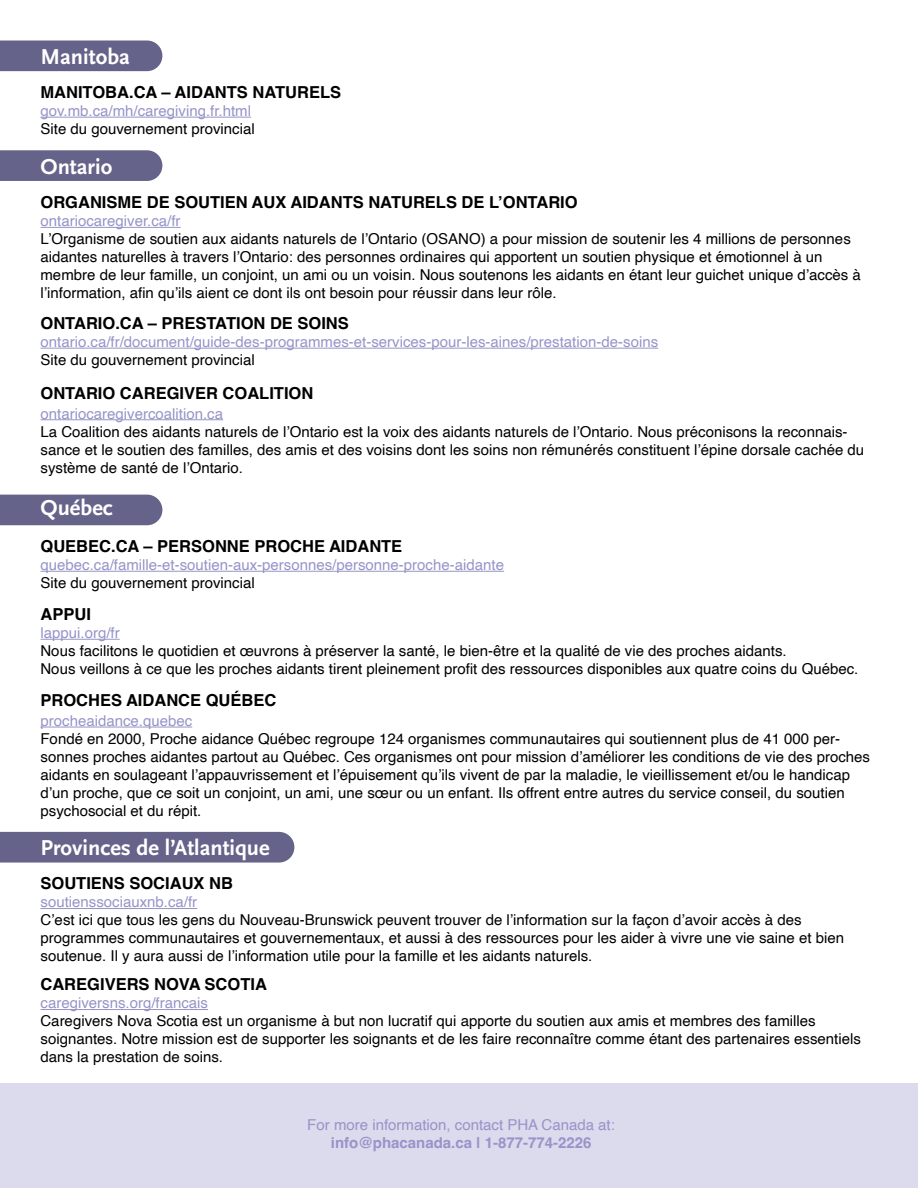
<style>
.page{position:relative;width:918px;height:1188px;background:#fff}
.page>*{position:absolute;margin:0;border:0;box-sizing:border-box;transform-origin:0 0}
.t1{font:700 22.5px "Scala Sans Pro";color:#fff}
.t2{font:700 16.5px "Helvetica";color:#000}
.t3{font:15px/18px "Helvetica";color:#000}
.t4{font:15px "Helvetica";color:#9694c8}
.t5{font:700 15px "Helvetica";color:#9694c8}
</style>
<div class="page">
<div style="left:0;top:1083px;width:918px;height:105px;background:#dcdaed"></div>
<div style="left:0;top:40px;width:162px;height:31px;background:#66638a"></div>
<div style="left:0;top:150px;width:162px;height:31px;background:#66638a"></div>
<div style="left:0;top:495px;width:162px;height:30px;background:#66638a"></div>
<div style="left:0;top:832px;width:294px;height:31px;background:#66638a"></div>
<hr style="left:40px;top:117px;width:211px;height:1px;background:#9694c8">
<hr style="left:40px;top:227px;width:141px;height:1px;background:#9694c8">
<hr style="left:40px;top:348px;width:618px;height:1px;background:#9694c8">
<hr style="left:40px;top:419px;width:183px;height:1px;background:#9694c8">
<hr style="left:40px;top:571px;width:464px;height:1px;background:#9694c8">
<hr style="left:40px;top:639px;width:80px;height:1px;background:#9694c8">
<hr style="left:40px;top:727px;width:152px;height:1px;background:#9694c8">
<hr style="left:40px;top:908px;width:157px;height:1px;background:#9694c8">
<hr style="left:40px;top:1009px;width:168px;height:1px;background:#9694c8">
<h1 class="t1" style="left:40px;top:44px;width:91px">Manitoba</h1>
<p class="t2" style="left:40px;top:82px;width:302px">MANITOBA.CA – AIDANTS NATURELS</p>
<p class="t4" style="left:40px;top:99px;width:212px">gov.mb.ca/mh/caregiving.fr.html</p>
<p class="t3" style="left:40px;top:120px;width:216px">Site du gouvernement provincial</p>
<h1 class="t1" style="left:40px;top:154px;width:73px">Ontario</h1>
<p class="t2" style="left:40px;top:192px;width:539px">ORGANISME DE SOUTIEN AUX AIDANTS NATURELS DE L’ONTARIO</p>
<p class="t4" style="left:40px;top:209px;width:142px">ontariocaregiver.ca/fr</p>
<p class="t3" style="left:40px;top:230px;width:822px">L’Organisme de soutien aux aidants naturels de l’Ontario (OSANO) a pour mission de soutenir les 4 millions de personnes aidantes naturelles à travers l’Ontario: des personnes ordinaires qui apportent un soutien physique et émotionnel à un membre de leur famille, un conjoint, un ami ou un voisin. Nous soutenons les aidants en étant leur guichet unique d’accès à l’information, afin qu’ils aient ce dont ils ont besoin pour réussir dans leur rôle.</p>
<p class="t2" style="left:40px;top:313px;width:310px">ONTARIO.CA – PRESTATION DE SOINS</p>
<p class="t4" style="left:40px;top:330px;width:619px">ontario.ca/fr/document/guide-des-programmes-et-services-pour-les-aines/prestation-de-soins</p>
<p class="t3" style="left:40px;top:351px;width:216px">Site du gouvernement provincial</p>
<p class="t2" style="left:40px;top:383px;width:274px">ONTARIO CAREGIVER COALITION</p>
<p class="t4" style="left:40px;top:402px;width:184px">ontariocaregivercoalition.ca</p>
<p class="t3" style="left:40px;top:423px;width:825px">La Coalition des aidants naturels de l’Ontario est la voix des aidants naturels de l’Ontario. Nous préconisons la reconnais&shy;sance et le soutien des familles, des amis et des voisins dont les soins non rémunérés constituent l’épine dorsale cachée du système de santé de l’Ontario.</p>
<h1 class="t1" style="left:40px;top:495px;width:74px">Québec</h1>
<p class="t2" style="left:40px;top:536px;width:363px">QUEBEC.CA – PERSONNE PROCHE AIDANTE</p>
<p class="t4" style="left:40px;top:553px;width:465px">quebec.ca/famille-et-soutien-aux-personnes/personne-proche-aidante</p>
<p class="t3" style="left:40px;top:574px;width:216px">Site du gouvernement provincial</p>
<p class="t2" style="left:40px;top:604px;width:52px">APPUI</p>
<p class="t4" style="left:40px;top:621px;width:81px">lappui.org/fr</p>
<p class="t3" style="left:40px;top:642px;width:819px">Nous facilitons le quotidien et œuvrons à préserver la santé, le bien-être et la qualité de vie des proches aidants.<br>Nous veillons à ce que les proches aidants tirent pleinement profit des ressources disponibles aux quatre coins du Québec.</p>
<p class="t2" style="left:40px;top:690px;width:237px">PROCHES AIDANCE QUÉBEC</p>
<p class="t4" style="left:40px;top:709px;width:153px">procheaidance.quebec</p>
<p class="t3" style="left:40px;top:730px;width:831px">Fondé en 2000, Proche aidance Québec regroupe 124 organismes communautaires qui soutiennent plus de 41 000 per&shy;sonnes proches aidantes partout au Québec. Ces organismes ont pour mission d’améliorer les conditions de vie des proches aidants en soulageant l’appauvrissement et l’épuisement qu’ils vivent de par la maladie, le vieillissement et/ou le handicap d’un proche, que ce soit un conjoint, un ami, une sœur ou un enfant. Ils offrent entre autres du service conseil, du soutien psychosocial et du répit.</p>
<h1 class="t1" style="left:40px;top:835px;width:231px">Provinces de l’Atlantique</h1>
<p class="t2" style="left:40px;top:874px;width:194px">SOUTIENS SOCIAUX NB</p>
<p class="t4" style="left:40px;top:891px;width:158px">soutienssociauxnb.ca/fr</p>
<p class="t3" style="left:40px;top:912px;width:805px">C’est ici que tous les gens du Nouveau-Brunswick peuvent trouver de l’information sur la façon d’avoir accès à des programmes communautaires et gouvernementaux, et aussi à des ressources pour les aider à vivre une vie saine et bien soutenue. Il y aura aussi de l’information utile pour la famille et les aidants naturels.</p>
<p class="t2" style="left:40px;top:975px;width:228px">CAREGIVERS NOVA SCOTIA</p>
<p class="t4" style="left:40px;top:992px;width:169px">caregiversns.org/francais</p>
<p class="t3" style="left:40px;top:1013px;width:822px">Caregivers Nova Scotia est un organisme à but non lucratif qui apporte du soutien aux amis et membres des familles soignantes. Notre mission est de supporter les soignants et de les faire reconnaître comme étant des partenaires essentiels dans la prestation de soins.</p>
<p class="t4" style="left:307px;top:1113px;width:309px">For more information, contact PHA Canada at:</p>
<p class="t5" style="left:331px;top:1134px;width:262px">info@phacanada.ca | 1-877-774-2226</p>
</div>
